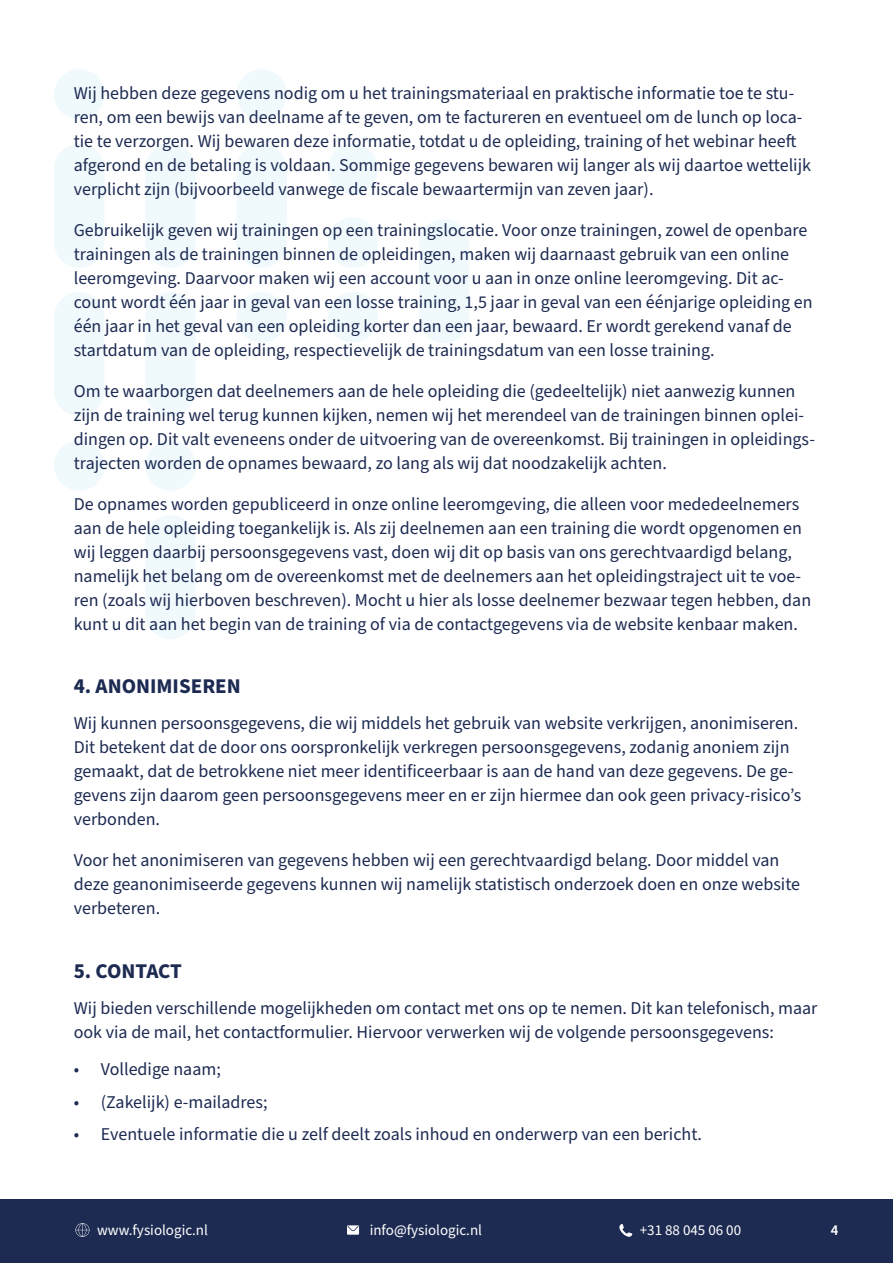
<style>
.page{position:relative;width:893px;height:1263px;background:#fff}
.page>*{position:absolute;margin:0;border:0;box-sizing:border-box;transform-origin:0 0}
.t1{font:700 21px "Source Sans Pro";color:#1d2b52}
.t2{font:18px/24px "Source Sans Pro";color:#1d2b52}
.t3{font:15px "Source Sans Pro";color:#fff}
.t4{font:600 15px "Source Sans Pro";color:#fff}
</style>
<div class="page">
<div style="left:419px;top:219px;width:50px;height:124px;background:#f0f9fc;border-radius:25px"></div>
<div style="left:328px;top:292px;width:50px;height:50px;background:#f0f9fc;border-radius:50%"></div>
<div style="left:328px;top:217px;width:50px;height:51px;background:#f0f9fc;border-radius:50%"></div>
<div style="left:328px;top:144px;width:50px;height:50px;background:#f0f9fc;border-radius:50%"></div>
<div style="left:237px;top:144px;width:50px;height:124px;background:#f0f9fc;border-radius:25px"></div>
<div style="left:237px;top:292px;width:50px;height:51px;background:#f0f9fc;border-radius:50%"></div>
<div style="left:237px;top:69px;width:50px;height:51px;background:#f0f9fc;border-radius:50%"></div>
<div style="left:145px;top:144px;width:51px;height:124px;background:#f0f9fc;border-radius:25px"></div>
<div style="left:145px;top:292px;width:51px;height:124px;background:#f0f9fc;border-radius:25px"></div>
<div style="left:145px;top:515px;width:51px;height:124px;background:#f0f9fc;border-radius:25px"></div>
<div style="left:145px;top:440px;width:51px;height:51px;background:#f0f9fc;border-radius:50%"></div>
<div style="left:54px;top:440px;width:50px;height:51px;background:#f0f9fc;border-radius:50%"></div>
<div style="left:54px;top:292px;width:50px;height:124px;background:#f0f9fc;border-radius:25px"></div>
<div style="left:54px;top:144px;width:50px;height:124px;background:#f0f9fc;border-radius:25px"></div>
<div style="left:54px;top:69px;width:50px;height:50px;background:#f0f9fc;border-radius:50%"></div>
<div style="left:0;top:1199px;width:893px;height:64px;background:#1d2b52"></div>
<svg style="left:619px;top:1224px;width:13px;height:13px"></svg>
<svg style="left:347px;top:1225px;width:12px;height:10px"></svg>
<svg style="left:75px;top:1223px;width:14px;height:14px"></svg>
<p class="t2" style="left:74px;top:82px;width:739px">Wij hebben deze gegevens nodig om u het trainingsmateriaal en praktische informatie toe te stu&shy;ren, om een bewijs van deelname af te geven, om te factureren en eventueel om de lunch op loca&shy;tie te verzorgen. Wij bewaren deze informatie, totdat u de opleiding, training of het webinar heeft afgerond en de betaling is voldaan. Sommige gegevens bewaren wij langer als wij daartoe wettelijk verplicht zijn (bijvoorbeeld vanwege de fiscale bewaartermijn van zeven jaar).</p>
<p class="t2" style="left:74px;top:219px;width:740px">Gebruikelijk geven wij trainingen op een trainingslocatie. Voor onze trainingen, zowel de openbare trainingen als de trainingen binnen de opleidingen, maken wij daarnaast gebruik van een online leeromgeving. Daarvoor maken wij een account voor u aan in onze online leeromgeving. Dit ac&shy;count wordt één jaar in geval van een losse training, 1,5 jaar in geval van een éénjarige opleiding en één jaar in het geval van een opleiding korter dan een jaar, bewaard. Er wordt gerekend vanaf de startdatum van de opleiding, respectievelijk de trainingsdatum van een losse training.</p>
<p class="t2" style="left:74px;top:380px;width:743px">Om te waarborgen dat deelnemers aan de hele opleiding die (gedeeltelijk) niet aanwezig kunnen zijn de training wel terug kunnen kijken, nemen wij het merendeel van de trainingen binnen oplei&shy;dingen op. Dit valt eveneens onder de uitvoering van de overeenkomst. Bij trainingen in opleidings&shy;trajecten worden de opnames bewaard, zo lang als wij dat noodzakelijk achten.</p>
<p class="t2" style="left:74px;top:493px;width:739px">De opnames worden gepubliceerd in onze online leeromgeving, die alleen voor mededeelnemers aan de hele opleiding toegankelijk is. Als zij deelnemen aan een training die wordt opgenomen en wij leggen daarbij persoonsgegevens vast, doen wij dit op basis van ons gerechtvaardigd belang, namelijk het belang om de overeenkomst met de deelnemers aan het opleidingstraject uit te voe&shy;ren (zoals wij hierboven beschreven). Mocht u hier als losse deelnemer bezwaar tegen hebben, dan kunt u dit aan het begin van de training of via de contactgegevens via de website kenbaar maken.</p>
<p class="t1" style="left:74px;top:672px;width:169px">4. ANONIMISEREN</p>
<p class="t2" style="left:74px;top:712px;width:729px">Wij kunnen persoonsgegevens, die wij middels het gebruik van website verkrijgen, anonimiseren.<br>Dit betekent dat de door ons oorspronkelijk verkregen persoonsgegevens, zodanig anoniem zijn gemaakt, dat de betrokkene niet meer identificeerbaar is aan de hand van deze gegevens. De ge&shy;gevens zijn daarom geen persoonsgegevens meer en er zijn hiermee dan ook geen privacy-risico’s verbonden.</p>
<p class="t2" style="left:74px;top:849px;width:728px">Voor het anonimiseren van gegevens hebben wij een gerechtvaardigd belang. Door middel van deze geanonimiseerde gegevens kunnen wij namelijk statistisch onderzoek doen en onze website verbeteren.</p>
<p class="t1" style="left:74px;top:957px;width:110px">5. CONTACT</p>
<p class="t2" style="left:74px;top:997px;width:745px">Wij bieden verschillende mogelijkheden om contact met ons op te nemen. Dit kan telefonisch, maar ook via de mail, het contactformulier. Hiervoor verwerken wij de volgende persoonsgegevens:</p>
<p class="t2" style="left:74px;top:1058px;width:149px">• Volledige naam;</p>
<p class="t2" style="left:74px;top:1090px;width:195px">• (Zakelijk) e-mailadres;</p>
<p class="t2" style="left:74px;top:1123px;width:630px">• Eventuele informatie die u zelf deelt zoals inhoud en onderwerp van een bericht.</p>
<p class="t3" style="left:97px;top:1220px;width:112px">www.fysiologic.nl</p>
<p class="t3" style="left:370px;top:1220px;width:114px">info@fysiologic.nl</p>
<p class="t3" style="left:640px;top:1220px;width:103px">+31 88 045 06 00</p>
<p class="t4" style="left:831px;top:1220px;width:9px">4</p>
</div>
